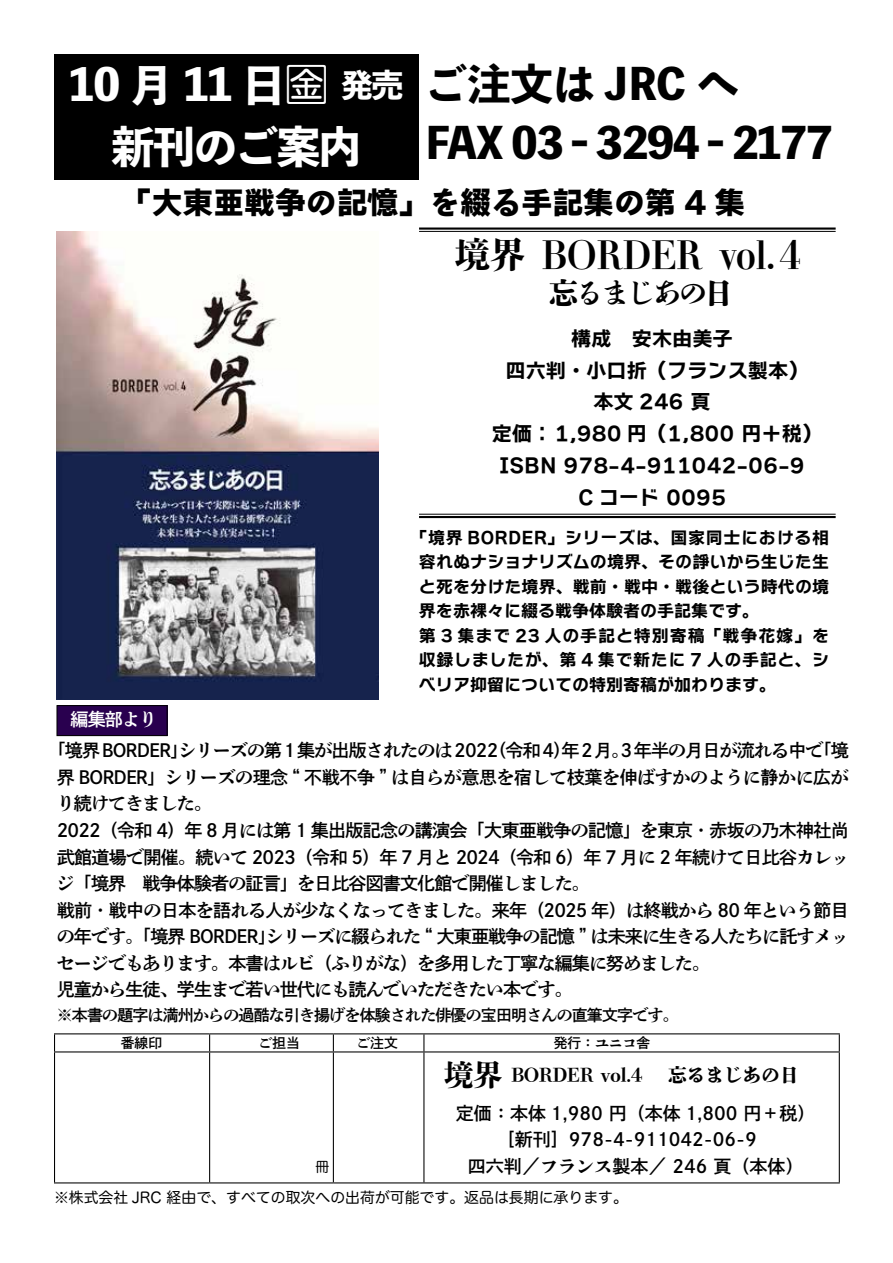
<style>
.page{position:relative;width:893px;height:1263px;background:#fff}
.page>*{position:absolute;margin:0;border:0;box-sizing:border-box;transform-origin:0 0}
.t1{font:800 43.65px/61.7px "Toppan Bunkyu Midashi Gothic Std N";letter-spacing:-.05em;color:#fff}
.t2{font:800 42.45px/58.5px "Toppan Bunkyu Midashi Gothic Std N";letter-spacing:-.025em;color:#000}
.t3{font:36.15px "A Bajimin syueb";letter-spacing:-.025em;color:#000}
.t4{font:800 31.95px "Toppan Bunkyu Midashi Gothic Std N";color:#fff}
.t5{font:30.9px "Bokutoh Ruika 07";color:#000}
.t6{font:800 29.7px "DNP Shuei Shogo Min Std";letter-spacing:-.13em;color:#000}
.t7{font:800 29.7px "DNP Shuei 4 go B Std";color:#000}
.t8{font:20.25px/32px "Nitalago Ruika 06";color:#000;text-align:center}
.t9{font:800 19.2px "DNP Shuei 4 go B Std";letter-spacing:-.025em;color:#000}
.t10{font:18px/26.5px "DNP Shuei Anti Std B";letter-spacing:-.05em;color:#000}
.t11{font:18px "DNP Shuei Anti Std B";color:#000}
.t12{font:18px "DNP Shuei Anti Std B";letter-spacing:-.05em;color:#fff}
.t13{font:16.95px/24.5px "Nitalago Ruika 06";letter-spacing:.005em;color:#000}
.t14{font:15.9px "DNP Shuei Anti Std B";letter-spacing:-.05em;color:#000}
.t15{font:14.85px "Hira Maru Pro N W4";color:#000}
.t16{font:13.8px "DNP Shuei Anti Std B";color:#000}
.t17{font:13.8px "Hira Maru Pro N W4";color:#000}
.s1{font-family:"Hira Maru Pro W4";font-weight:400}
</style>
<div class="page">
<div style="left:54px;top:54px;width:365px;height:125px;background:#000"></div>
<hr style="left:54px;top:1033px;width:156px;height:1px;background:#000">
<svg style="left:54px;top:1034px;width:1px;height:17px"></svg>
<hr style="left:210px;top:1033px;width:123px;height:1px;background:#000">
<svg style="left:209px;top:1034px;width:1px;height:17px"></svg>
<hr style="left:333px;top:1033px;width:91px;height:1px;background:#000">
<svg style="left:333px;top:1034px;width:1px;height:17px"></svg>
<hr style="left:424px;top:1033px;width:416px;height:1px;background:#000">
<svg style="left:423px;top:1034px;width:1px;height:17px"></svg>
<svg style="left:839px;top:1034px;width:1px;height:17px"></svg>
<hr style="left:54px;top:1051px;width:156px;height:1px;background:#000">
<hr style="left:54px;top:1052px;width:1px;height:130px;background:#000">
<hr style="left:210px;top:1051px;width:123px;height:1px;background:#000">
<hr style="left:209px;top:1052px;width:1px;height:130px;background:#000">
<hr style="left:333px;top:1051px;width:91px;height:1px;background:#000">
<hr style="left:333px;top:1052px;width:1px;height:130px;background:#000">
<hr style="left:424px;top:1051px;width:416px;height:1px;background:#000">
<hr style="left:423px;top:1052px;width:1px;height:130px;background:#000">
<hr style="left:839px;top:1052px;width:1px;height:130px;background:#000">
<hr style="left:54px;top:1182px;width:156px;height:1px;background:#000">
<hr style="left:210px;top:1182px;width:123px;height:1px;background:#000">
<hr style="left:333px;top:1182px;width:91px;height:1px;background:#000">
<hr style="left:424px;top:1182px;width:416px;height:1px;background:#000">
<img style="left:57px;top:232px;width:321px;height:467px">
<hr style="left:419px;top:227px;width:417px;height:3px;background:#000">
<hr style="left:419px;top:231px;width:417px;height:1px;background:#000">
<hr style="left:419px;top:516px;width:417px;height:2px;background:#000">
<hr style="left:419px;top:514px;width:417px;height:1px;background:#000">
<div style="left:57px;top:706px;width:110px;height:30px;background:#29004f"></div>
<div style="left:57px;top:705px;width:110px;height:31px;border:1px solid #000"></div>
<h1 class="t1" style="left:111px;top:52px;width:252px;text-indent:-42px">10 月 11 日<span class="s1">金</span>新刊のご案内</h1>
<h2 class="t2" style="left:425px;top:53px;width:409px">ご注文は JRC へ<br>FAX 03 ｰ 3294 ｰ 2177</h2>
<h3 class="t4" style="left:341px;top:60px;width:64px">発売</h3>
<h3 class="t5" style="left:121px;top:187px;width:626px">「大東亜戦争の記憶」を綴る手記集の第 4 集</h3>
<h3 class="t3" style="left:454px;top:233px;width:349px">境界 BORDER vol.4</h3>
<h3 class="t6" style="left:549px;top:272px;width:187px">忘るまじあの日</h3>
<p class="t8" style="left:492px;top:322px;width:332px">構成　安木由美子<br>四六判・小口折（フランス製本(<br>本文 246 頁<br>定価：1,980 円（1,800 円＋税(<br>ISBN 978-4-911042-06-9<br>C コード 0095</p>
<p class="t12" style="left:71px;top:707px;width:88px">編集部より</p>
<p class="t13" style="left:419px;top:525px;width:412px;text-indent:-9px">「境界 BORDER」シリーズは、国家同士における相容れぬナショナリズムの境界、その諍いから生じた生と死を分けた境界、戦前・戦中・戦後という時代の境界を赤裸々に綴る戦争体験者の手記集です。<br>第 3 集まで 23 人の手記と特別寄稿「戦争花嫁」を収録しましたが、第 4 集で新たに 7 人の手記と、シベリア抑留についての特別寄稿が加わります。</p>
<p class="t10" style="left:488px;top:737px;width:337px">（令和 年）4 2月 3。年半の月日が流れる中で</p>
<p class="t10" style="left:48px;top:737px;width:452px">「境界BORDER シリーズの第1集が出版されたのは2022</p>
<p class="t10" style="left:814px;top:737px;width:37px">「境</p>
<p class="t10" style="left:57px;top:737px;width:794px;text-indent:114px">」<br>界 BORDER」シリーズの理念 “ 不戦不争 ” は自らが意思を宿して枝葉を伸ばすかのように静かに広がり続けてきました。<br>2022（令和 ）4 年 8 月には第 1 集出版記念の講演会「大東亜戦争の記憶」を東京・赤坂の乃木神社尚武館道場で開催。続いて 2023（令和 ）5 年 7 月と 2024（令和 ）6 年 7 月に 2 年続けて日比谷カレッジ「境界　戦争体験者の証言」を日比谷図書文化館で開催しました。<br>戦前・戦中の日本を語れる人が少なくなってきました。来年（2025 年）は終戦から 80 年という節目の年です。「境界 BORDER シリーズに綴られた “ 大東亜戦争の記憶 ” は未来に生きる人たちに託すメッ</p>
<p class="t10" style="left:57px;top:923px;width:655px;text-indent:201px">」<br>セージでもあります。本書はルビ（ふりがな）を多用した丁寧な編集に努めました。児童から生徒、学生まで若い世代にも読んでいただきたい本です。</p>
<p class="t14" style="left:57px;top:1004px;width:623px">※本書の題字は満州からの過酷な引き揚げを体験された俳優の宝田明さんの直筆文字です。</p>
<p class="t16" style="left:121px;top:1033px;width:43px">番線印</p>
<p class="t16" style="left:258px;top:1033px;width:43px">ご担当</p>
<p class="t16" style="left:356px;top:1033px;width:43px">ご注文</p>
<p class="t17" style="left:316px;top:1155px;width:15px">冊</p>
<p class="t16" style="left:554px;top:1033px;width:98px">発行：ユニコ舎</p>
<h3 class="t7" style="left:444px;top:1054px;width:60px">境界</h3>
<p class="t11" style="left:456px;top:1100px;width:361px">定価：本体 1,980 円（本体 1,800 円＋税(</p>
<p class="t11" style="left:497px;top:1127px;width:262px">［新刊[978-4-911042-06-9</p>
<p class="t11" style="left:468px;top:1154px;width:337px">四六判／フランス製本／ 246 頁（本体(</p>
<p class="t9" style="left:511px;top:1061px;width:289px">BORDER vol.4 　忘るまじあの日</p>
<p class="t15" style="left:54px;top:1184px;width:575px">※株式会社 JRC 経由で、すべての取次への出荷が可能です。返品は長期に承ります。</p>
</div>
